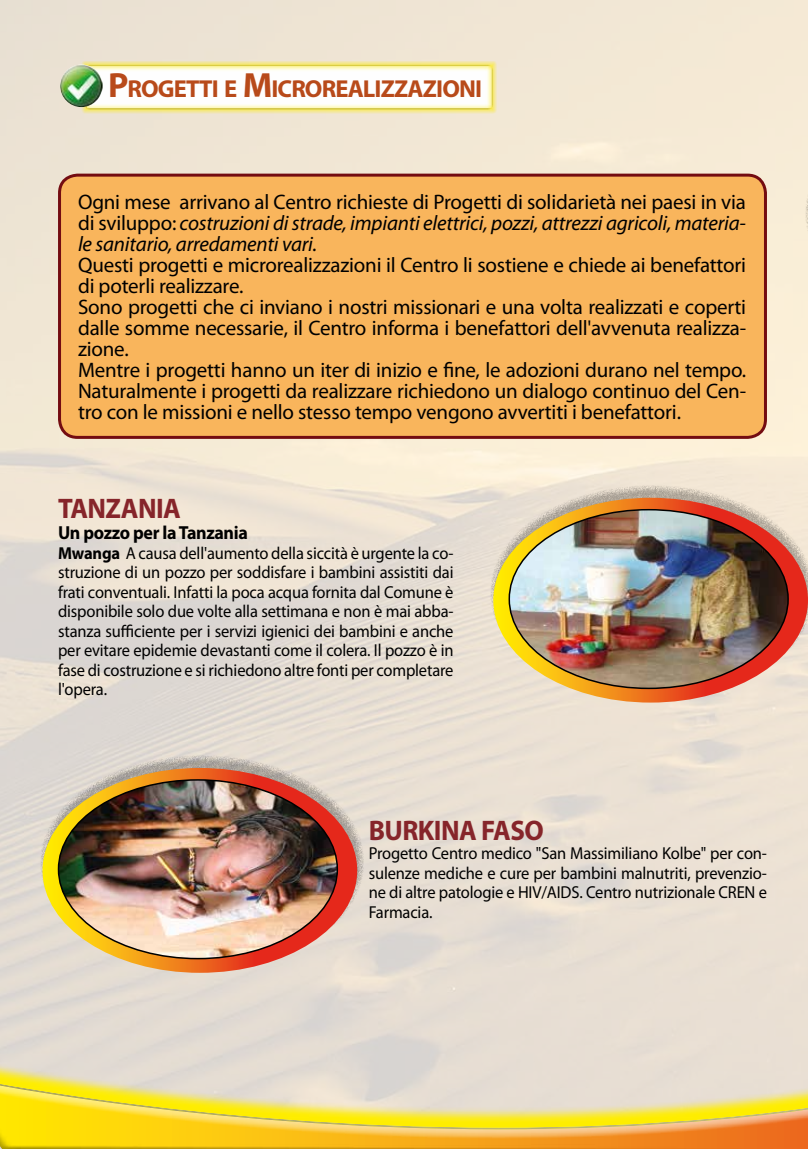
<style>
.page{position:relative;width:808px;height:1149px;background:#fff}
.page>*{position:absolute;margin:0;border:0;box-sizing:border-box;transform-origin:0 0}
.t1{font:700 28.35px "Myriad Pro";letter-spacing:-.02em;color:#86252a;scale:.95 1}
.t2{font:700 24.6px "Myriad Pro";letter-spacing:-.035em;color:#b84a1b}
.t3{font:21px/21px "Myriad Pro";letter-spacing:-.01em;color:#000}
.t4{font:italic 21px/21px "Myriad Pro";letter-spacing:-.01em;color:#000;text-align:justify}
.t5{font:700 18.9px "Myriad Pro";letter-spacing:-.02em;color:#000;scale:.95 1}
.t6{font:17.4px/19.5px "Myriad Pro";letter-spacing:-.01em;color:#000;text-align:justify;scale:.95 1}
.s1{font-size:35.1px}
.s2{font-style:normal}
.s3{font-weight:700}
</style>
<div class="page">
<img style="left:0;top:0;width:808px;height:1017px">
<div style="left:82px;top:61px;width:415px;height:53px;background:linear-gradient(to right,#f1e58d,#f6e998)"></div>
<svg style="left:88px;top:67px;width:402px;height:40px"></svg>
<svg style="left:107px;top:70px;width:108px;height:31px"></svg>
<svg style="left:223px;top:55px;width:254px;height:52px"></svg>
<div style="left:85px;top:64px;width:408px;height:46px;border:2px solid #9c921e"></div>
<img style="left:60px;top:64px;width:43px;height:43px;border-radius:21px">
<div style="left:0;top:1017px;width:808px;height:131px;background:#e5ddd3"></div>
<div style="left:0;top:1035px;width:808px;height:103px;background:#fff;opacity:.75"></div>
<div style="left:0;top:1080px;width:808px;height:68px;background:#000;opacity:.75"></div>
<div style="left:491px;top:484px;width:317px;height:214px;background:#000;opacity:.32"></div>
<svg style="left:493px;top:497px;width:315px;height:205px;background:#e7b78f"></svg>
<img style="left:509px;top:509px;width:279px;height:179px">
<hr style="left:805px;top:106px;width:3px;height:214px;background:#f7ecd7">
<svg style="left:807px;top:199px;width:1px;height:125px"></svg>
<div style="left:60px;top:175px;width:705px;height:262px;background:#f9b55c;border-radius:18px"></div>
<div style="left:58px;top:173px;width:709px;height:266px;border:3px solid #740c11;border-radius:18px"></div>
<div style="left:40px;top:754px;width:324px;height:214px;background:#000;opacity:.32"></div>
<svg style="left:43px;top:767px;width:314px;height:205px;background:#e0b08c"></svg>
<img style="left:58px;top:779px;width:279px;height:179px">
<h2 class="t2" style="left:108px;top:73px;width:376px"><span class="s1">P</span>ROGETTI E <span class="s1">M</span>ICROREALIZZAZIONI</h2>
<p class="t4" style="left:78px;top:191px;width:669px"><span class="s2">Ogni mese arrivano al Centro richieste di Progetti di solidarietà nei paesi in via di sviluppo:</span> costruzioni di strade, impianti elettrici, pozzi, attrezzi agricoli, materia&shy;le sanitario, arredamenti vari.</p>
<p class="t3" style="left:78px;top:254px;width:670px">Questi progetti e microrealizzazioni il Centro li sostiene e chiede ai benefattori di poterli realizzare.<br>Sono progetti che ci inviano i nostri missionari e una volta realizzati e coperti dalle somme necessarie, il Centro informa i benefattori dell'avvenuta realizza&shy;zione.<br>Mentre i progetti hanno un iter di inizio e fine, le adozioni durano nel tempo.<br>Naturalmente i progetti da realizzare richiedono un dialogo continuo del Cen&shy;tro con le missioni e nello stesso tempo vengono avvertiti i benefattori.</p>
<h1 class="t1" style="left:58px;top:490px;width:131px">TANZANIA</h1>
<p class="t5" style="left:58px;top:520px;width:201px">Un pozzo per la Tanzania</p>
<p class="t6" style="left:58px;top:542px;width:418px"><span class="s3">Mwanga</span> A causa dell'aumento della siccità è urgente la co&shy;struzione di un pozzo per soddisfare i bambini assistiti dai frati conventuali. Infatti la poca acqua fornita dal Comune è disponibile solo due volte alla settimana e non è mai abba&shy;stanza sufficiente per i servizi igienici dei bambini e anche per evitare epidemie devastanti come il colera. Il pozzo è in fase di costruzione e si richiedono altre fonti per completare l'opera.</p>
<h1 class="t1" style="left:369px;top:811px;width:186px">BURKINA FASO</h1>
<p class="t6" style="left:369px;top:842px;width:421px">Progetto Centro medico "San Massimiliano Kolbe" per con&shy;sulenze mediche e cure per bambini malnutriti, prevenzio&shy;ne di altre patologie e HIV/AIDS. Centro nutrizionale CREN e Farmacia.</p>
</div>
